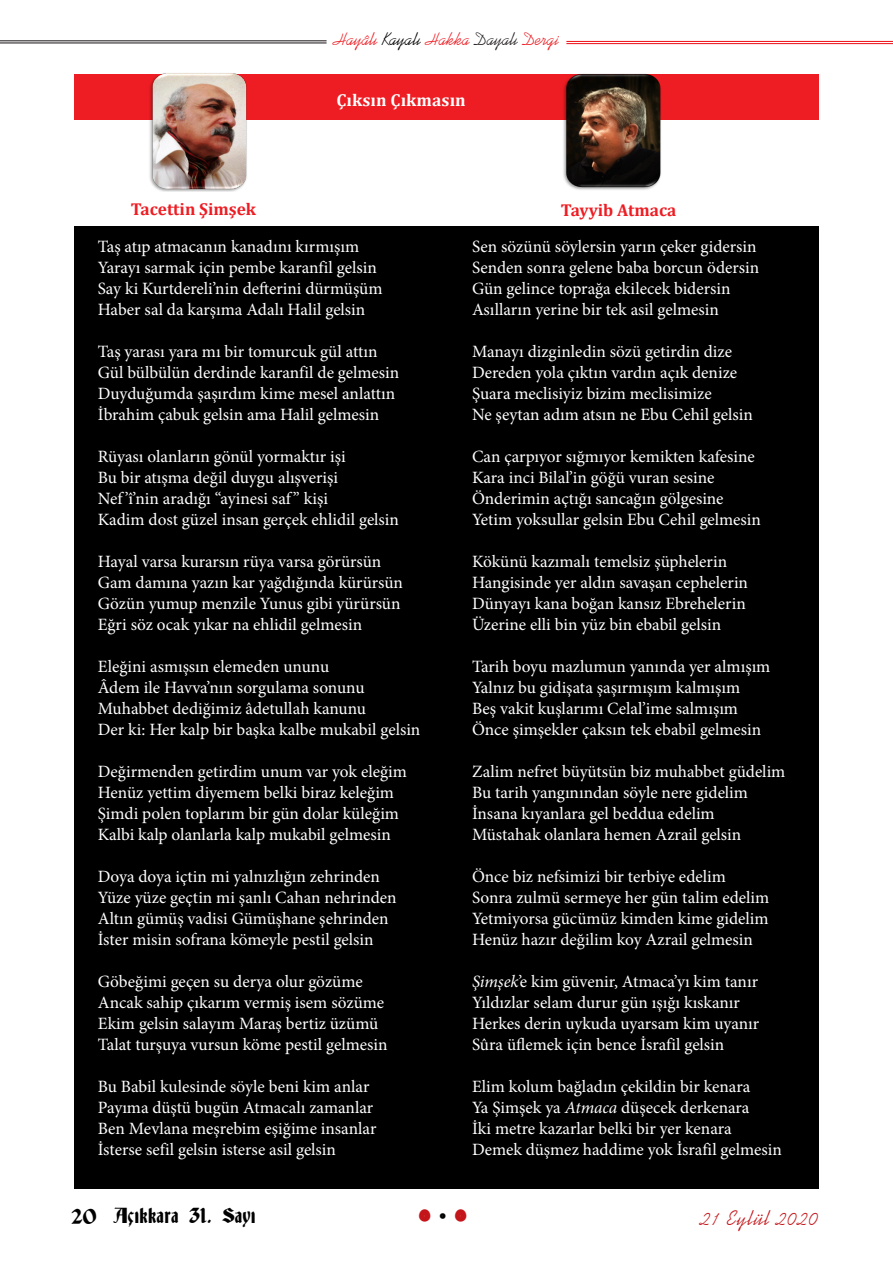
<style>
.page{position:relative;width:893px;height:1263px;background:#fff}
.page>*{position:absolute;margin:0;border:0;box-sizing:border-box;transform-origin:0 0}
.t1{font:21px "Kaufmann BT";letter-spacing:.05em;color:#c4161a}
.t2{font:19.5px "Deutsch Gothic";letter-spacing:.015em;color:#000}
.t3{font:18px "Kaufmann BT";color:#ee1d23}
.t4{font:17.25px "Minion Pro";color:#fff}
.baslik{font:700 17.25px "Cambria";color:#ee1d23}
.baslik-2{font:700 17.25px "Cambria";color:#fff}
.s1{color:#000}
.s2{color:#231f20}
.s3{font-style:italic}
</style>
<div class="page">
<hr style="left:0;top:42px;width:327px;height:1px;background:#231f20">
<hr style="left:0;top:40px;width:327px;height:1px;background:#231f20">
<hr style="left:566px;top:43px;width:327px;height:1px;background:#ee1d23">
<hr style="left:566px;top:41px;width:327px;height:1px;background:#ee1d23">
<div style="left:74px;top:74px;width:745px;height:46px;background:#ee1d23"></div>
<div style="left:74px;top:226px;width:745px;height:962px;background:#000"></div>
<img style="left:149px;top:73px;width:98px;height:118px">
<img style="left:563px;top:73px;width:98px;height:117px">
<p class="t3" style="left:333px;top:28px;width:228px">Hayâlı <span class="s1">Kayalı</span> Hakka <span class="s2">Dayalı</span> Dergi</p>
<p class="baslik-2" style="left:336px;top:88px;width:131px">Çıksın Çıkmasın</p>
<p class="baslik" style="left:131px;top:197px;width:127px">Tacettin Şimşek</p>
<p class="baslik" style="left:561px;top:198px;width:117px">Tayyib Atmaca</p>
<p class="t4" style="left:98px;top:235px;width:263px">Taş atıp atmacanın kanadını kırmışım</p>
<p class="t4" style="left:98px;top:256px;width:280px">Yarayı sarmak için pembe karanfil gelsin</p>
<p class="t4" style="left:98px;top:277px;width:286px">Say ki Kurtdereli’nin defterini dürmüşüm</p>
<p class="t4" style="left:98px;top:298px;width:269px">Haber sal da karşıma Adalı Halil gelsin</p>
<p class="t4" style="left:98px;top:340px;width:281px">Taş yarası yara mı bir tomurcuk gül attın</p>
<p class="t4" style="left:98px;top:361px;width:303px">Gül bülbülün derdinde karanfil de gelmesin</p>
<p class="t4" style="left:98px;top:382px;width:299px">Duyduğumda şaşırdım kime mesel anlattın</p>
<p class="t4" style="left:98px;top:403px;width:283px">İbrahim çabuk gelsin ama Halil gelmesin</p>
<p class="t4" style="left:98px;top:445px;width:249px">Rüyası olanların gönül yormaktır işi</p>
<p class="t4" style="left:98px;top:466px;width:242px">Bu bir atışma değil duygu alışverişi</p>
<p class="t4" style="left:98px;top:487px;width:232px">Nef ’î’nin aradığı “ayinesi saf ” kişi</p>
<p class="t4" style="left:98px;top:508px;width:303px">Kadim dost güzel insan gerçek ehlidil gelsin</p>
<p class="t4" style="left:98px;top:550px;width:285px">Hayal varsa kurarsın rüya varsa görürsün</p>
<p class="t4" style="left:98px;top:571px;width:307px">Gam damına yazın kar yağdığında kürürsün</p>
<p class="t4" style="left:98px;top:592px;width:304px">Gözün yumup menzile Yunus gibi yürürsün</p>
<p class="t4" style="left:98px;top:613px;width:266px">Eğri söz ocak yıkar na ehlidil gelmesin</p>
<p class="t4" style="left:98px;top:655px;width:233px">Eleğini asmışsın elemeden ununu</p>
<p class="t4" style="left:98px;top:676px;width:268px">Âdem ile Havva’nın sorgulama sonunu</p>
<p class="t4" style="left:98px;top:697px;width:270px">Muhabbet dediğimiz âdetullah kanunu</p>
<p class="t4" style="left:98px;top:718px;width:324px">Der ki: Her kalp bir başka kalbe mukabil gelsin</p>
<p class="t4" style="left:98px;top:760px;width:311px">Değirmenden getirdim unum var yok eleğim</p>
<p class="t4" style="left:98px;top:781px;width:298px">Henüz yettim diyemem belki biraz keleğim</p>
<p class="t4" style="left:98px;top:802px;width:303px">Şimdi polen toplarım bir gün dolar küleğim</p>
<p class="t4" style="left:98px;top:823px;width:295px">Kalbi kalp olanlarla kalp mukabil gelmesin</p>
<p class="t4" style="left:98px;top:865px;width:284px">Doya doya içtin mi yalnızlığın zehrinden</p>
<p class="t4" style="left:98px;top:886px;width:300px">Yüze yüze geçtin mi şanlı Cahan nehrinden</p>
<p class="t4" style="left:98px;top:907px;width:292px">Altın gümüş vadisi Gümüşhane şehrinden</p>
<p class="t4" style="left:98px;top:928px;width:277px">İster misin sofrana kömeyle pestil gelsin</p>
<p class="t4" style="left:98px;top:970px;width:266px">Göbeğimi geçen su derya olur gözüme</p>
<p class="t4" style="left:98px;top:991px;width:288px">Ancak sahip çıkarım vermiş isem sözüme</p>
<p class="t4" style="left:98px;top:1012px;width:282px">Ekim gelsin salayım Maraş bertiz üzümü</p>
<p class="t4" style="left:98px;top:1033px;width:291px">Talat turşuya vursun köme pestil gelmesin</p>
<p class="t4" style="left:98px;top:1075px;width:273px">Bu Babil kulesinde söyle beni kim anlar</p>
<p class="t4" style="left:98px;top:1096px;width:277px">Payıma düştü bugün Atmacalı zamanlar</p>
<p class="t4" style="left:98px;top:1117px;width:280px">Ben Mevlana meşrebim eşiğime insanlar</p>
<p class="t4" style="left:98px;top:1138px;width:240px">İsterse sefil gelsin isterse asil gelsin</p>
<p class="t4" style="left:472px;top:235px;width:286px">Sen sözünü söylersin yarın çeker gidersin</p>
<p class="t4" style="left:472px;top:256px;width:289px">Senden sonra gelene baba borcun ödersin</p>
<p class="t4" style="left:472px;top:277px;width:260px">Gün gelince toprağa ekilecek bidersin</p>
<p class="t4" style="left:472px;top:298px;width:248px">Asılların yerine bir tek asil gelmesin</p>
<p class="t4" style="left:472px;top:340px;width:262px">Manayı dizginledin sözü getirdin dize</p>
<p class="t4" style="left:472px;top:361px;width:267px">Dereden yola çıktın vardın açık denize</p>
<p class="t4" style="left:472px;top:382px;width:241px">Şuara meclisiyiz bizim meclisimize</p>
<p class="t4" style="left:472px;top:403px;width:282px">Ne şeytan adım atsın ne Ebu Cehil gelsin</p>
<p class="t4" style="left:472px;top:445px;width:284px">Can çarpıyor sığmıyor kemikten kafesine</p>
<p class="t4" style="left:472px;top:466px;width:244px">Kara inci Bilal’in göğü vuran sesine</p>
<p class="t4" style="left:472px;top:487px;width:253px">Önderimin açtığı sancağın gölgesine</p>
<p class="t4" style="left:472px;top:508px;width:291px">Yetim yoksullar gelsin Ebu Cehil gelmesin</p>
<p class="t4" style="left:472px;top:550px;width:257px">Kökünü kazımalı temelsiz şüphelerin</p>
<p class="t4" style="left:472px;top:571px;width:278px">Hangisinde yer aldın savaşan cephelerin</p>
<p class="t4" style="left:472px;top:592px;width:275px">Dünyayı kana boğan kansız Ebrehelerin</p>
<p class="t4" style="left:472px;top:613px;width:251px">Üzerine elli bin yüz bin ebabil gelsin</p>
<p class="t4" style="left:472px;top:655px;width:300px">Tarih boyu mazlumun yanında yer almışım</p>
<p class="t4" style="left:472px;top:676px;width:270px">Yalnız bu gidişata şaşırmışım kalmışım</p>
<p class="t4" style="left:472px;top:697px;width:268px">Beş vakit kuşlarımı Celal’ime salmışım</p>
<p class="t4" style="left:472px;top:718px;width:291px">Önce şimşekler çaksın tek ebabil gelmesin</p>
<p class="t4" style="left:472px;top:760px;width:315px">Zalim nefret büyütsün biz muhabbet güdelim</p>
<p class="t4" style="left:472px;top:781px;width:278px">Bu tarih yangınından söyle nere gidelim</p>
<p class="t4" style="left:472px;top:802px;width:244px">İnsana kıyanlara gel beddua edelim</p>
<p class="t4" style="left:472px;top:823px;width:271px">Müstahak olanlara hemen Azrail gelsin</p>
<p class="t4" style="left:472px;top:865px;width:255px">Önce biz nefsimizi bir terbiye edelim</p>
<p class="t4" style="left:472px;top:886px;width:299px">Sonra zulmü sermeye her gün talim edelim</p>
<p class="t4" style="left:472px;top:907px;width:298px">Yetmiyorsa gücümüz kimden kime gidelim</p>
<p class="t4" style="left:472px;top:928px;width:282px">Henüz hazır değilim koy Azrail gelmesin</p>
<p class="t4" style="left:472px;top:970px;width:288px"><span class="s3">Şimşek</span>’e kim güvenir, Atmaca’yı kim tanır</p>
<p class="t4" style="left:472px;top:991px;width:269px">Yıldızlar selam durur gün ışığı kıskanır</p>
<p class="t4" style="left:472px;top:1012px;width:289px">Herkes derin uykuda uyarsam kim uyanır</p>
<p class="t4" style="left:472px;top:1033px;width:254px">Sûra üflemek için bence İsrafil gelsin</p>
<p class="t4" style="left:472px;top:1075px;width:280px">Elim kolum bağladın çekildin bir kenara</p>
<p class="t4" style="left:472px;top:1096px;width:279px">Ya Şimşek ya <span class="s3">Atmaca</span> düşecek derkenara</p>
<p class="t4" style="left:472px;top:1117px;width:261px">İki metre kazarlar belki bir yer kenara</p>
<p class="t4" style="left:472px;top:1138px;width:311px">Demek düşmez haddime yok İsrafil gelmesin</p>
<p class="t2" style="left:71px;top:1206px;width:185px">20 Açıkkara 31. Sayı</p>
<p class="t1" style="left:701px;top:1206px;width:119px">21 Eylül 2020</p>
</div>
